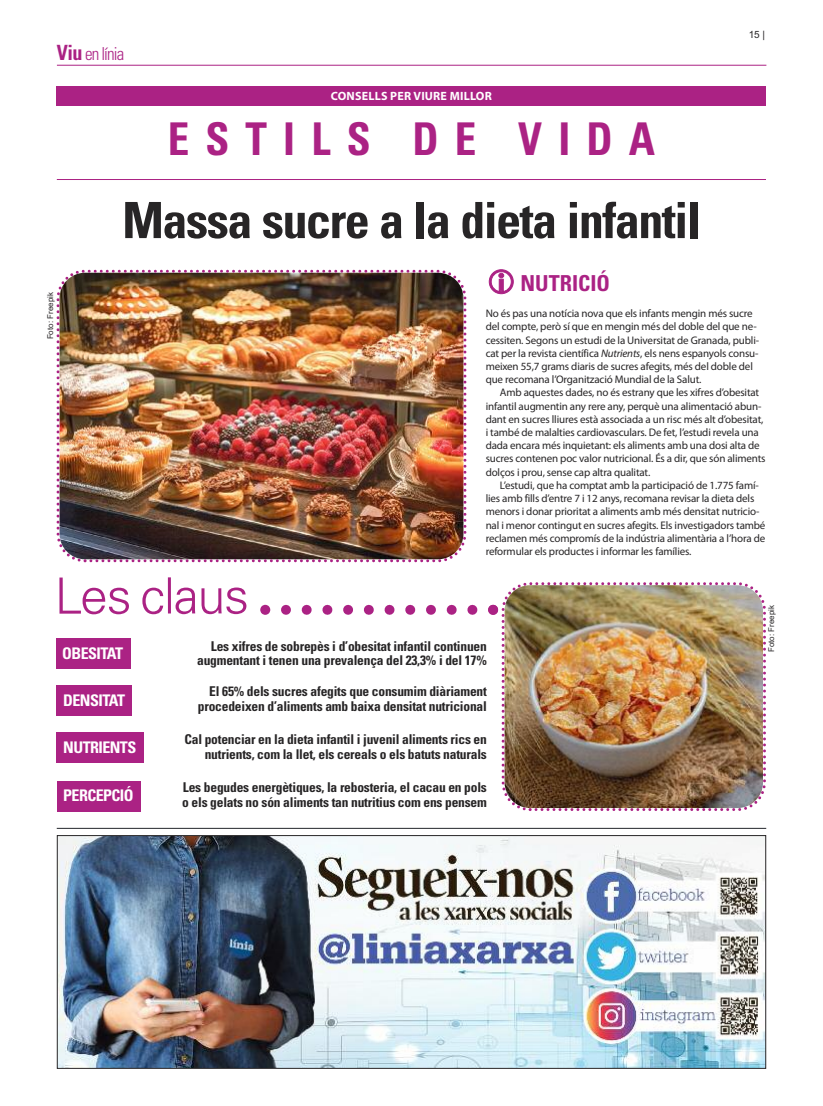
<style>
.page{position:relative;width:823px;height:1106px;background:#fff}
.page>*{position:absolute;margin:0;border:0;box-sizing:border-box;transform-origin:0 0}
.t1{font:700 condensed 50px "Univers LT Std";letter-spacing:-.03em;color:#272526}
.t2{font:300 50px "Univers LT Std";letter-spacing:-.025em;color:#ab2284}
.t3{font:700 condensed 45.1px "Univers LT Std";letter-spacing:.375em;color:#ab2284;scale:.95 1}
.t4{font:700 condensed 22px "Univers LT Std";color:#ab2284}
.t5{font:300 condensed 17.9px "Univers LT Std";letter-spacing:-.05em;color:#ab2284;scale:.95 1}
.t6{font:700 condensed 16px "Univers LT Std";letter-spacing:-.035em;color:#fff}
.t7{font:700 condensed 13.5px/14.5px "Univers LT Std";letter-spacing:-.015em;color:#272526;text-align:right}
.t8{font:700 12px "Myriad Pro";letter-spacing:.015em;color:#fff}
.t9{font:11px/13.2px "Myriad Pro";letter-spacing:-.015em;color:#272526}
.t10{font:10px "Arial";color:#272526}
.t11{font:8px "Arial";color:#272526}
.s1{font-weight:700;font-size:21px}
.s2{font-style:italic}
</style>
<div class="page">
<hr style="left:57px;top:65px;width:709px;height:1px;background:#ab2284">
<hr style="left:57px;top:828px;width:708px;height:1px;background:#23252b">
<img style="left:59px;top:837px;width:704px;height:229px">
<div style="left:57px;top:835px;width:708px;height:233px;border:1px solid #272526"></div>
<div style="left:57px;top:86px;width:708px;height:19px;background:#ab2284"></div>
<svg style="left:260px;top:605px;width:238px;height:10px"></svg>
<div style="left:56px;top:638px;width:75px;height:31px;background:#ab2284"></div>
<div style="left:56px;top:684px;width:75px;height:31px;background:#ab2284"></div>
<div style="left:56px;top:732px;width:87px;height:31px;background:#ab2284"></div>
<div style="left:56px;top:780px;width:84px;height:31px;background:#ab2284"></div>
<img style="left:56px;top:269px;width:411px;height:294px">
<img style="left:501px;top:582px;width:265px;height:229px">
<hr style="left:57px;top:179px;width:708px;height:1px;background:#ab2284">
<h3 class="t5" style="left:57px;top:47px;width:72px"><span class="s1">Viu</span> en línia</h3>
<p class="t8" style="left:331px;top:91px;width:162px">CONSELLS PER VIURE MILLOR</p>
<h2 class="t3" style="left:168px;top:122px;width:514px">ESTILS DE VIDA</h2>
<h1 class="t1" style="left:122px;top:202px;width:579px">Massa sucre a la dieta infantil</h1>
<p class="t10" style="left:748px;top:29px;width:18px">15 |</p>
<p class="t11" style="left:46px;top:339px;width:49px;rotate:-90deg">Foto: Freepik</p>
<h3 class="t4" style="left:520px;top:275px;width:91px">NUTRICIÓ</h3>
<p class="t9" style="left:485px;top:308px;width:275px">No és pas una notícia nova que els infants mengin més sucre del compte, però sí que en mengin més del doble del que ne&shy;cessiten. Segons un estudi de la Universitat de Granada, publi&shy;cat per la revista científica <span class="s2">Nutrients</span>, els nens espanyols consu&shy;meixen 55,7 grams diaris de sucres afegits, més del doble del que recomana l’Organització Mundial de la Salut.</p>
<p class="t9" style="left:485px;top:387px;width:281px;text-indent:14px">Amb aquestes dades, no és estrany que les xifres d’obesitat infantil augmentin any rere any, perquè una alimentació abun&shy;dant en sucres lliures està associada a un risc més alt d’obesitat, i també de malalties cardiovasculars. De fet, l’estudi revela una dada encara més inquietant: els aliments amb una dosi alta de sucres contenen poc valor nutricional. És a dir, que són aliments dolços i prou, sense cap altra qualitat.</p>
<p class="t9" style="left:485px;top:479px;width:281px;text-indent:14px">L’estudi, que ha comptat amb la participació de 1.775 famí&shy;lies amb fills d’entre 7 i 12 anys, recomana revisar la dieta dels menors i donar prioritat a aliments amb més densitat nutricio&shy;nal i menor contingut en sucres afegits. Els investigadors també reclamen més compromís de la indústria alimentària a l’hora de reformular els productes i informar les famílies.</p>
<h1 class="t2" style="left:54px;top:577px;width:196px">Les claus</h1>
<h3 class="t6" style="left:62px;top:648px;width:62px">OBESITAT</h3>
<h3 class="t6" style="left:63px;top:694px;width:63px">DENSITAT</h3>
<h3 class="t6" style="left:63px;top:741px;width:74px">NUTRIENTS</h3>
<h3 class="t6" style="left:63px;top:789px;width:72px">PERCEPCIÓ</h3>
<p class="t7" style="left:197px;top:640px;width:291px">Les xifres de sobrepès i d’obesitat infantil continuen augmentant i tenen una prevalença del 23,3% i del 17%</p>
<p class="t7" style="left:198px;top:685px;width:290px">El 65% dels sucres afegits que consumim diàriament procedeixen d’aliments amb baixa densitat nutricional</p>
<p class="t7" style="left:184px;top:733px;width:304px">Cal potenciar en la dieta infantil i juvenil aliments rics en nutrients, com la llet, els cereals o els batuts naturals</p>
<p class="t7" style="left:182px;top:781px;width:306px;text-align:left">Les begudes energètiques, la rebosteria, el cacau en pols o els gelats no són aliments tan nutritius com ens pensem</p>
<p class="t11" style="left:766px;top:652px;width:49px;rotate:-90deg">Foto: Freepik</p>
</div>
